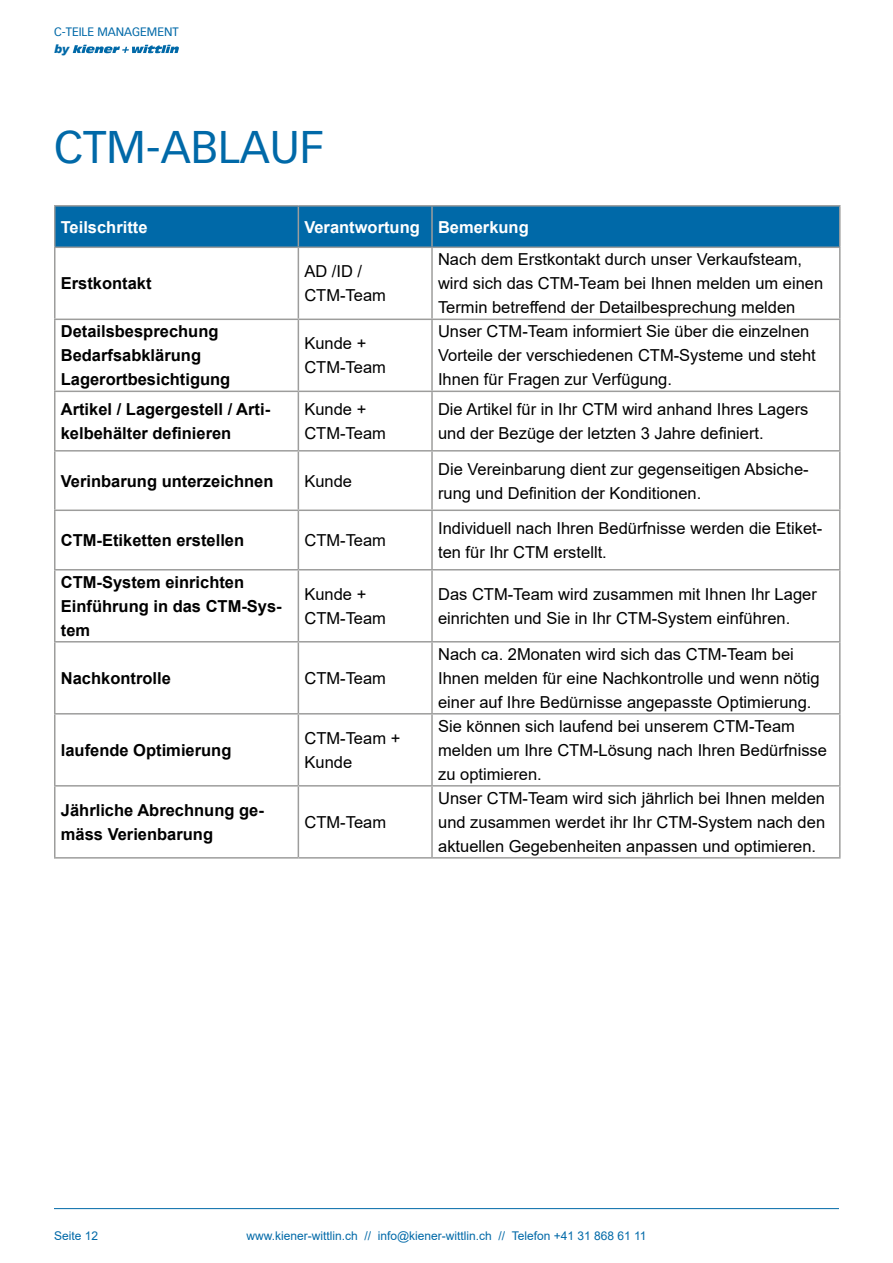
<style>
.page{position:relative;width:893px;height:1263px;background:#fff}
.page>*{position:absolute;margin:0;border:0;box-sizing:border-box;transform-origin:0 0}
.t1{font:45px "Vectora LT Pro";color:#0069a8}
.t2{font:16.5px/24px "Arial";color:#000}
.t3{font:700 16.5px/24px "Arial";color:#000}
.t4{font:700 16.5px "Arial";color:#fff}
.t5{font:12px "Arial";color:#0069a8}
.t6{font:12px "Vectora LT Std";color:#0069a8}
.t7{font:italic 900 12px "Arial";color:#0069a8}
</style>
<div class="page">
<hr style="left:54px;top:1208px;width:785px;height:1px;background:#0069a8">
<svg style="left:73px;top:45px;width:106px;height:8px"></svg>
<div style="left:56px;top:207px;width:783px;height:40px;background:#0069a8"></div>
<hr style="left:54px;top:248px;width:2px;height:71px;background:#9d9d9c">
<hr style="left:298px;top:248px;width:1px;height:71px;background:#9d9d9c">
<hr style="left:431px;top:248px;width:2px;height:71px;background:#9d9d9c">
<hr style="left:839px;top:248px;width:2px;height:71px;background:#9d9d9c">
<hr style="left:54px;top:319px;width:244px;height:1px;background:#9d9d9c">
<hr style="left:54px;top:320px;width:2px;height:71px;background:#9d9d9c">
<hr style="left:298px;top:319px;width:134px;height:1px;background:#9d9d9c">
<hr style="left:298px;top:320px;width:1px;height:71px;background:#9d9d9c">
<hr style="left:432px;top:319px;width:409px;height:1px;background:#9d9d9c">
<hr style="left:431px;top:320px;width:2px;height:71px;background:#9d9d9c">
<hr style="left:839px;top:320px;width:2px;height:71px;background:#9d9d9c">
<hr style="left:54px;top:391px;width:244px;height:1px;background:#9d9d9c">
<hr style="left:54px;top:392px;width:2px;height:58px;background:#9d9d9c">
<hr style="left:298px;top:391px;width:134px;height:1px;background:#9d9d9c">
<hr style="left:298px;top:392px;width:1px;height:58px;background:#9d9d9c">
<hr style="left:432px;top:391px;width:409px;height:1px;background:#9d9d9c">
<hr style="left:431px;top:392px;width:2px;height:58px;background:#9d9d9c">
<hr style="left:839px;top:392px;width:2px;height:58px;background:#9d9d9c">
<hr style="left:54px;top:450px;width:244px;height:2px;background:#9d9d9c">
<hr style="left:54px;top:452px;width:2px;height:57px;background:#9d9d9c">
<hr style="left:298px;top:450px;width:134px;height:2px;background:#9d9d9c">
<hr style="left:298px;top:452px;width:1px;height:57px;background:#9d9d9c">
<hr style="left:432px;top:450px;width:409px;height:2px;background:#9d9d9c">
<hr style="left:431px;top:452px;width:2px;height:57px;background:#9d9d9c">
<hr style="left:839px;top:452px;width:2px;height:57px;background:#9d9d9c">
<hr style="left:54px;top:509px;width:244px;height:2px;background:#9d9d9c">
<hr style="left:54px;top:511px;width:2px;height:58px;background:#9d9d9c">
<hr style="left:298px;top:509px;width:134px;height:2px;background:#9d9d9c">
<hr style="left:298px;top:511px;width:1px;height:58px;background:#9d9d9c">
<hr style="left:432px;top:509px;width:409px;height:2px;background:#9d9d9c">
<hr style="left:431px;top:511px;width:2px;height:58px;background:#9d9d9c">
<hr style="left:839px;top:511px;width:2px;height:58px;background:#9d9d9c">
<hr style="left:54px;top:569px;width:244px;height:1px;background:#9d9d9c">
<hr style="left:54px;top:570px;width:2px;height:71px;background:#9d9d9c">
<hr style="left:298px;top:569px;width:134px;height:1px;background:#9d9d9c">
<hr style="left:298px;top:570px;width:1px;height:71px;background:#9d9d9c">
<hr style="left:432px;top:569px;width:409px;height:1px;background:#9d9d9c">
<hr style="left:431px;top:570px;width:2px;height:71px;background:#9d9d9c">
<hr style="left:839px;top:570px;width:2px;height:71px;background:#9d9d9c">
<hr style="left:54px;top:641px;width:244px;height:1px;background:#9d9d9c">
<hr style="left:54px;top:642px;width:2px;height:71px;background:#9d9d9c">
<hr style="left:298px;top:641px;width:134px;height:1px;background:#9d9d9c">
<hr style="left:298px;top:642px;width:1px;height:71px;background:#9d9d9c">
<hr style="left:432px;top:641px;width:409px;height:1px;background:#9d9d9c">
<hr style="left:431px;top:642px;width:2px;height:71px;background:#9d9d9c">
<hr style="left:839px;top:642px;width:2px;height:71px;background:#9d9d9c">
<hr style="left:54px;top:713px;width:244px;height:1px;background:#9d9d9c">
<hr style="left:54px;top:714px;width:2px;height:71px;background:#9d9d9c">
<hr style="left:298px;top:713px;width:134px;height:1px;background:#9d9d9c">
<hr style="left:298px;top:714px;width:1px;height:71px;background:#9d9d9c">
<hr style="left:432px;top:713px;width:409px;height:1px;background:#9d9d9c">
<hr style="left:431px;top:714px;width:2px;height:71px;background:#9d9d9c">
<hr style="left:839px;top:714px;width:2px;height:71px;background:#9d9d9c">
<hr style="left:54px;top:785px;width:244px;height:1px;background:#9d9d9c">
<hr style="left:54px;top:786px;width:2px;height:71px;background:#9d9d9c">
<hr style="left:298px;top:785px;width:134px;height:1px;background:#9d9d9c">
<hr style="left:298px;top:786px;width:1px;height:71px;background:#9d9d9c">
<hr style="left:432px;top:785px;width:409px;height:1px;background:#9d9d9c">
<hr style="left:431px;top:786px;width:2px;height:71px;background:#9d9d9c">
<hr style="left:839px;top:786px;width:2px;height:71px;background:#9d9d9c">
<hr style="left:54px;top:857px;width:244px;height:1px;background:#9d9d9c">
<hr style="left:298px;top:857px;width:134px;height:1px;background:#9d9d9c">
<hr style="left:432px;top:857px;width:409px;height:1px;background:#9d9d9c">
<hr style="left:54px;top:205px;width:244px;height:2px;background:#9d9d9c">
<hr style="left:54px;top:207px;width:2px;height:40px;background:#9d9d9c">
<hr style="left:298px;top:205px;width:134px;height:2px;background:#9d9d9c">
<hr style="left:298px;top:207px;width:1px;height:40px;background:#9d9d9c">
<hr style="left:432px;top:205px;width:409px;height:2px;background:#9d9d9c">
<hr style="left:431px;top:207px;width:2px;height:40px;background:#9d9d9c">
<hr style="left:839px;top:207px;width:2px;height:40px;background:#9d9d9c">
<hr style="left:54px;top:247px;width:244px;height:1px;background:#9d9d9c">
<hr style="left:298px;top:247px;width:134px;height:1px;background:#9d9d9c">
<hr style="left:432px;top:247px;width:409px;height:1px;background:#9d9d9c">
<hr style="left:892px;top:79px;width:1px;height:541px;background:#008bcc">
<img style="left:892px;top:209px;width:1px;height:411px">
<p class="t6" style="left:54px;top:25px;width:126px">C-TEILE MANAGEMENT</p>
<p class="t7" style="left:54px;top:41px;width:17px">by</p>
<h1 class="t1" style="left:54px;top:119px;width:272px">CTM-ABLAUF</h1>
<p class="t4" style="left:61px;top:215px;width:88px">Teilschritte</p>
<p class="t4" style="left:304px;top:215px;width:226px">Verantwortung Bemerkung</p>
<p class="t3" style="left:61px;top:272px;width:92px">Erstkontakt</p>
<p class="t3" style="left:61px;top:320px;width:171px">Detailsbesprechung<br>Bedarfsabklärung<br>Lagerortbesichtigung</p>
<p class="t2" style="left:304px;top:259px;width:83px">AD /ID /<br>CTM-Team</p>
<p class="t2" style="left:438px;top:247px;width:387px">Nach dem Erstkontakt durch unser Verkaufsteam, wird sich das CTM-Team bei Ihnen melden um einen<br>Termin betreffend der Detailbesprechung melden</p>
<p class="t2" style="left:304px;top:331px;width:83px">Kunde +<br>CTM-Team</p>
<p class="t2" style="left:438px;top:319px;width:379px">Unser CTM-Team informiert Sie über die einzelnen<br>Vorteile der verschiedenen CTM-Systeme und steht<br>Ihnen für Fragen zur Verfügung.</p>
<p class="t3" style="left:61px;top:397px;width:211px">Artikel / Lagergestell / Arti&shy;kelbehälter definieren</p>
<p class="t2" style="left:304px;top:397px;width:83px">Kunde +<br>CTM-Team</p>
<p class="t2" style="left:438px;top:397px;width:372px">Die Artikel für in Ihr CTM wird anhand Ihres Lagers und der Bezüge der letzten 3 Jahre definiert.</p>
<p class="t3" style="left:61px;top:469px;width:214px">Verinbarung unterzeichnen</p>
<p class="t2" style="left:304px;top:469px;width:49px">Kunde</p>
<p class="t2" style="left:438px;top:457px;width:372px">Die Vereinbarung dient zur gegenseitigen Absiche&shy;rung und Definition der Konditionen.</p>
<p class="t3" style="left:61px;top:528px;width:185px">CTM-Etiketten erstellen</p>
<p class="t2" style="left:304px;top:528px;width:83px">CTM-Team</p>
<p class="t2" style="left:438px;top:516px;width:386px">Individuell nach Ihren Bedürfnisse werden die Etiket&shy;ten für Ihr CTM erstellt.</p>
<p class="t3" style="left:61px;top:570px;width:222px">CTM-System einrichten<br>Einführung in das CTM-Sys&shy;tem</p>
<p class="t2" style="left:304px;top:582px;width:83px">Kunde +<br>CTM-Team</p>
<p class="t2" style="left:438px;top:582px;width:380px">Das CTM-Team wird zusammen mit Ihnen Ihr Lager einrichten und Sie in Ihr CTM-System einführen.</p>
<p class="t3" style="left:61px;top:666px;width:112px">Nachkontrolle</p>
<p class="t2" style="left:304px;top:666px;width:83px">CTM-Team</p>
<p class="t2" style="left:438px;top:642px;width:383px">Nach ca. 2Monaten wird sich das CTM-Team bei<br>Ihnen melden für eine Nachkontrolle und wenn nötig einer auf Ihre Bedürnisse angepasste Optimierung.</p>
<p class="t3" style="left:61px;top:738px;width:172px">laufende Optimierung</p>
<p class="t2" style="left:304px;top:726px;width:97px">CTM-Team +<br>Kunde</p>
<p class="t2" style="left:438px;top:714px;width:390px">Sie können sich laufend bei unserem CTM-Team melden um Ihre CTM-Lösung nach Ihren Bedürfnisse zu optimieren.</p>
<p class="t3" style="left:61px;top:798px;width:204px">Jährliche Abrechnung ge&shy;mäss Verienbarung</p>
<p class="t2" style="left:438px;top:786px;width:388px;text-align:justify">Unser CTM-Team wird sich jährlich bei Ihnen melden und zusammen werdet ihr Ihr CTM-System nach den aktuellen Gegebenheiten anpassen und optimieren.</p>
<p class="t2" style="left:304px;top:810px;width:83px">CTM-Team</p>
<p class="t5" style="left:54px;top:1228px;width:46px">Seite 12</p>
<p class="t5" style="left:246px;top:1227px;width:402px">www.kiener-wittlin.ch // info@kiener-wittlin.ch // Telefon +41 31 868 61 11</p>
</div>
